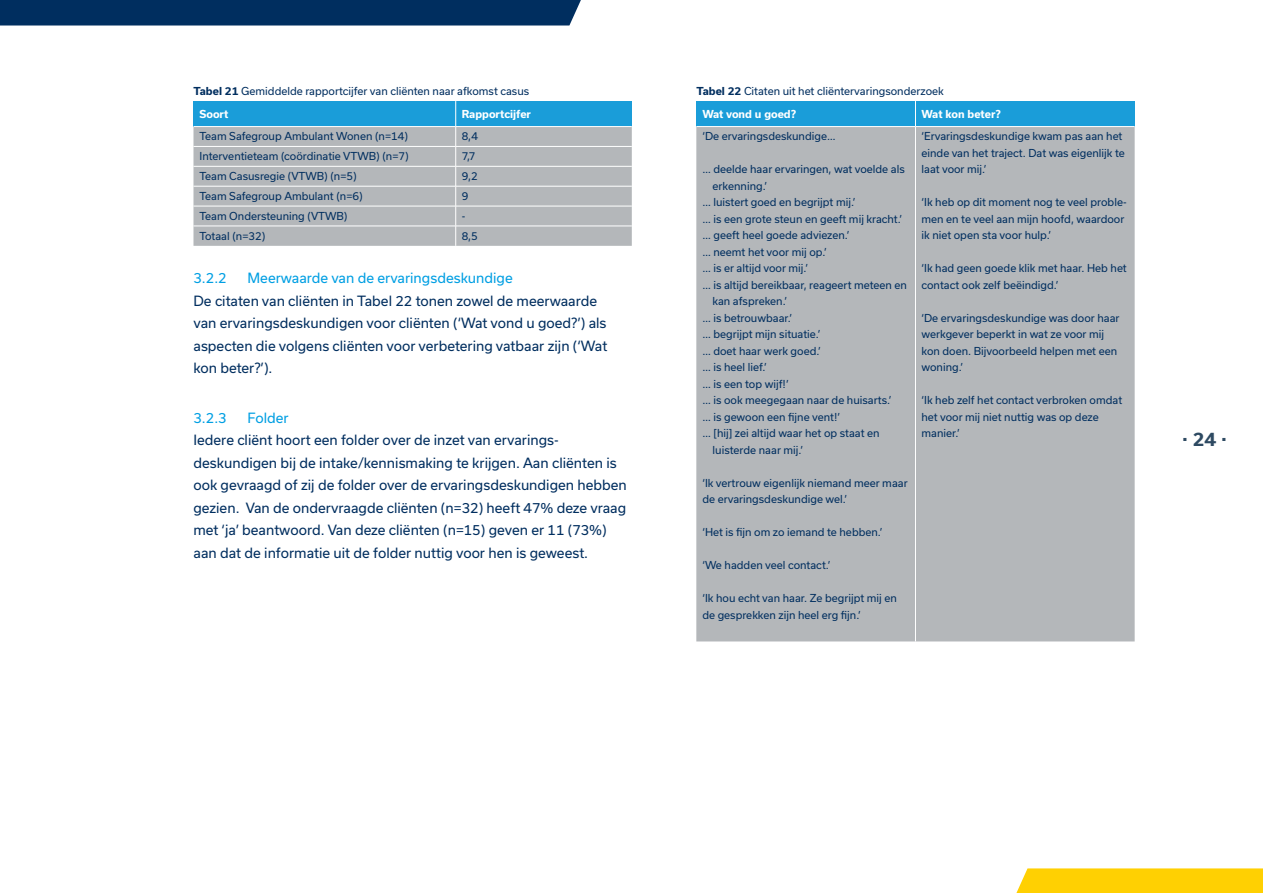
<style>
.page{position:relative;width:1263px;height:893px;background:#fff}
.page>*{position:absolute;margin:0;border:0;box-sizing:border-box;transform-origin:0 0}
.t1{font:700 18px "Usual";color:#2e4a62}
.t2{font:13.5px/22.5px "Usual";color:#002e5f}
.t3{font:13.5px "Usual";color:#009fe3}
.t4{font:10.5px/16.5px "Usual";color:#002e5f}
.t5{font:700 10.5px "Usual";color:#fff}
.s1{font-weight:700}
.s2{font-weight:700;color:#fff}
</style>
<div class="page">
<div style="left:1016px;top:868px;width:247px;height:25px;background:#ffd002"></div>
<div style="left:0;top:0;width:581px;height:26px;background:#002e5f"></div>
<div style="left:193px;top:101px;width:263px;height:26px;background:#1a9dd9"></div>
<div style="left:456px;top:101px;width:176px;height:26px;background:#1a9dd9"></div>
<div style="left:193px;top:127px;width:439px;height:119px;background:#b4b7ba"></div>
<hr style="left:193px;top:126px;width:263px;height:1px;background:#fff">
<hr style="left:456px;top:126px;width:176px;height:1px;background:#fff">
<hr style="left:193px;top:146px;width:263px;height:1px;background:#fff">
<hr style="left:456px;top:146px;width:176px;height:1px;background:#fff">
<hr style="left:193px;top:166px;width:263px;height:1px;background:#fff">
<hr style="left:456px;top:166px;width:176px;height:1px;background:#fff">
<hr style="left:193px;top:186px;width:263px;height:1px;background:#fff">
<hr style="left:456px;top:186px;width:176px;height:1px;background:#fff">
<hr style="left:193px;top:206px;width:263px;height:1px;background:#fff">
<hr style="left:456px;top:206px;width:176px;height:1px;background:#fff">
<hr style="left:193px;top:226px;width:263px;height:1px;background:#fff">
<hr style="left:456px;top:226px;width:176px;height:1px;background:#fff">
<svg style="left:455px;top:101px;width:1px;height:145px"></svg>
<div style="left:696px;top:101px;width:219px;height:26px;background:#1a9dd9"></div>
<div style="left:915px;top:101px;width:220px;height:26px;background:#1a9dd9"></div>
<div style="left:696px;top:127px;width:439px;height:514px;background:#b4b7ba"></div>
<svg style="left:915px;top:101px;width:1px;height:25px"></svg>
<hr style="left:696px;top:126px;width:219px;height:1px;background:#fff">
<hr style="left:915px;top:126px;width:220px;height:1px;background:#fff">
<hr style="left:915px;top:127px;width:1px;height:514px;background:#fff">
<p class="t4" style="left:199px;top:80px;width:331px;line-height:22.6px;text-indent:-6px"><span class="s1">Tabel 21</span> Gemiddelde rapportcijfer van cliënten naar afkomst casus<br><span class="s2">Soort</span></p>
<p class="t5" style="left:462px;top:108px;width:71px">Rapportcijfer</p>
<p class="t4" style="left:702px;top:80px;width:243px;line-height:22.6px;text-indent:-6px"><span class="s1">Tabel 22</span> Citaten uit het cliëntervaringsonderzoek<br><span class="s2">Wat vond u goed?</span></p>
<p class="t5" style="left:921px;top:108px;width:81px">Wat kon beter?</p>
<p class="t4" style="left:199px;top:128px;width:210px">Team Safegroup Ambulant Wonen (n=14)</p>
<p class="t4" style="left:462px;top:128px;width:18px">8,4</p>
<p class="t4" style="left:199px;top:148px;width:211px">Interventieteam (coördinatie VTWB) (n=7)</p>
<p class="t4" style="left:462px;top:148px;width:15px">7,7</p>
<p class="t4" style="left:199px;top:168px;width:159px">Team Casusregie (VTWB) (n=5)</p>
<p class="t4" style="left:462px;top:168px;width:18px">9,2</p>
<p class="t4" style="left:199px;top:188px;width:165px">Team Safegroup Ambulant (n=6)</p>
<p class="t4" style="left:462px;top:188px;width:8px">9</p>
<p class="t4" style="left:199px;top:208px;width:150px">Team Ondersteuning (VTWB)</p>
<p class="t4" style="left:462px;top:208px;width:5px">-</p>
<p class="t4" style="left:199px;top:228px;width:67px">Totaal (n=32)</p>
<p class="t4" style="left:462px;top:228px;width:18px">8,5</p>
<p class="t3" style="left:193px;top:270px;width:35px">3.2.2</p>
<p class="t3" style="left:247px;top:270px;width:267px">Meerwaarde van de ervaringsdeskundige</p>
<p class="t2" style="left:193px;top:289px;width:415px">De citaten van cliënten in Tabel 22 tonen zowel de meerwaarde van ervaringsdeskundigen voor cliënten (‘Wat vond u goed?’) als aspecten die volgens cliënten voor verbetering vatbaar zijn (‘Wat kon beter?’).</p>
<p class="t3" style="left:193px;top:410px;width:35px">3.2.3</p>
<p class="t3" style="left:247px;top:410px;width:43px">Folder</p>
<p class="t2" style="left:193px;top:429px;width:435px">Iedere cliënt hoort een folder over de inzet van ervarings&shy;deskundigen bij de intake/kennismaking te krijgen. Aan cliënten is ook gevraagd of zij de folder over de ervaringsdeskundigen hebben gezien. Van de ondervraagde cliënten (n=32) heeft 47% deze vraag met ‘ja’ beantwoord. Van deze cliënten (n=15) geven er 11 (73%) aan dat de informatie uit de folder nuttig voor hen is geweest.</p>
<p class="t4" style="left:702px;top:128px;width:135px">‘De ervaringsdeskundige…</p>
<p class="t4" style="left:702px;top:161px;width:204px">… deelde haar ervaringen, wat voelde als</p>
<p class="t4" style="left:713px;top:178px;width:56px">erkenning.’</p>
<p class="t4" style="left:702px;top:194px;width:155px">… luistert goed en begrijpt mij.’</p>
<p class="t4" style="left:702px;top:211px;width:201px">… is een grote steun en geeft mij kracht.’</p>
<p class="t4" style="left:702px;top:227px;width:148px">… geeft heel goede adviezen.’</p>
<p class="t4" style="left:702px;top:244px;width:126px">… neemt het voor mij op.’</p>
<p class="t4" style="left:702px;top:260px;width:107px">… is er altijd voor mij.’</p>
<p class="t4" style="left:702px;top:277px;width:206px">… is altijd bereikbaar, reageert meteen en</p>
<p class="t4" style="left:713px;top:293px;width:76px">kan afspreken.’</p>
<p class="t4" style="left:702px;top:310px;width:91px">… is betrouwbaar.’</p>
<p class="t4" style="left:702px;top:326px;width:120px">… begrijpt mijn situatie.’</p>
<p class="t4" style="left:702px;top:343px;width:120px">… doet haar werk goed.’</p>
<p class="t4" style="left:702px;top:359px;width:66px">… is heel lief.’</p>
<p class="t4" style="left:702px;top:376px;width:88px">… is een top wijf!’</p>
<p class="t4" style="left:702px;top:392px;width:191px">… is ook meegegaan naar de huisarts.’</p>
<p class="t4" style="left:702px;top:409px;width:139px">… is gewoon een fijne vent!’</p>
<p class="t4" style="left:702px;top:425px;width:179px">… [hij] zei altijd waar het op staat en</p>
<p class="t4" style="left:713px;top:442px;width:92px">luisterde naar mij.’</p>
<p class="t4" style="left:702px;top:475px;width:207px">‘Ik vertrouw eigenlijk niemand meer maar de ervaringsdeskundige wel.’</p>
<p class="t4" style="left:702px;top:524px;width:181px">‘Het is fijn om zo iemand te hebben.’</p>
<p class="t4" style="left:702px;top:557px;width:129px">‘We hadden veel contact.’</p>
<p class="t4" style="left:702px;top:590px;width:196px">‘Ik hou echt van haar. Ze begrijpt mij en de gesprekken zijn heel erg fijn.’</p>
<p class="t4" style="left:921px;top:128px;width:205px">‘Ervaringsdeskundige kwam pas aan het einde van het traject. Dat was eigenlijk te laat voor mij.’</p>
<p class="t4" style="left:921px;top:194px;width:207px">‘Ik heb op dit moment nog te veel proble&shy;men en te veel aan mijn hoofd, waardoor ik niet open sta voor hulp.’</p>
<p class="t4" style="left:921px;top:260px;width:207px">‘Ik had geen goede klik met haar. Heb het contact ook zelf beëindigd.’</p>
<p class="t4" style="left:921px;top:310px;width:200px">‘De ervaringsdeskundige was door haar werkgever beperkt in wat ze voor mij kon doen. Bijvoorbeeld helpen met een woning.’</p>
<p class="t4" style="left:921px;top:392px;width:202px">‘Ik heb zelf het contact verbroken omdat het voor mij niet nuttig was op deze manier.’</p>
<h1 class="t1" style="left:1182px;top:426px;width:46px">. 24 .</h1>
</div>
